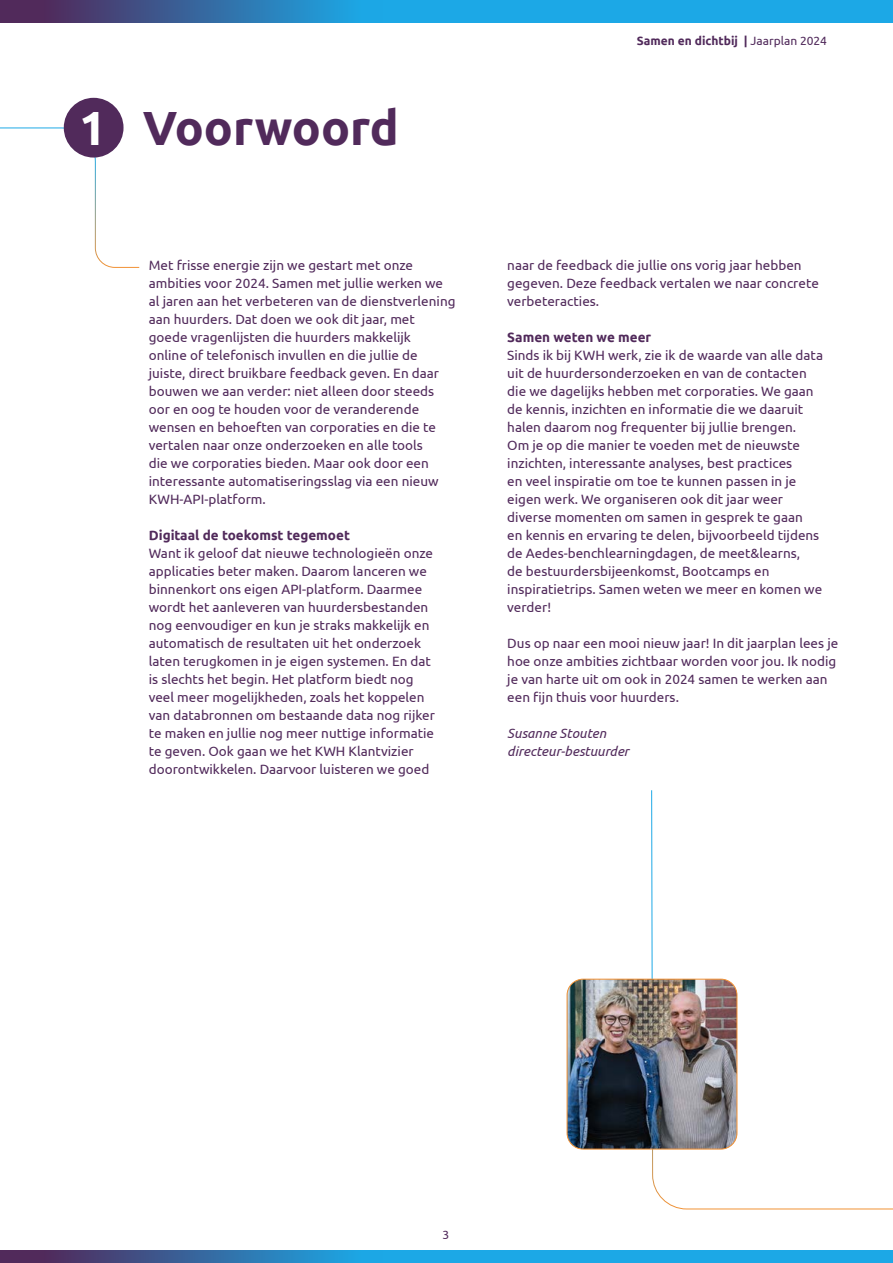
<style>
.page{position:relative;width:893px;height:1263px;background:#fff}
.page>*{position:absolute;margin:0;border:0;box-sizing:border-box;transform-origin:0 0}
.t1{font:700 48px "Ubuntu";color:#512a5b}
.t2{font:13.5px/18px "Ubuntu";color:#512a5b}
.t3{font:700 13.5px "Ubuntu";color:#512a5b}
.t4{font:italic 13.5px/18px "Ubuntu";color:#512a5b}
.t5{font:700 12px "Ubuntu";color:#512a5b}
.t6{font:12px "Ubuntu";color:#512a5b}
.s1{color:#fff}
.s2{font-weight:400}
</style>
<div class="page">
<svg style="left:0;top:127px;width:140px;height:141px"></svg>
<div style="left:64px;top:98px;width:60px;height:60px;background:#512a5b;border-radius:50%"></div>
<div style="left:0;top:1251px;width:893px;height:12px;background:#1ca8e6"></div>
<div style="left:0;top:0;width:893px;height:23px;background:#1ca8e6"></div>
<svg style="left:0;top:1251px;width:340px;height:12px;background:#3b5c92"></svg>
<div style="left:0;top:0;width:383px;height:23px;background:linear-gradient(to right,#561d4c,#19adeb)"></div>
<svg style="left:651px;top:790px;width:242px;height:420px"></svg>
<img style="left:567px;top:979px;width:170px;height:170px">
<div style="left:567px;top:979px;width:170px;height:170px;border:1px solid #f29133;border-radius:16px"></div>
<h1 class="t1" style="left:79px;top:99px;width:321px"><span class="s1">1</span> Voorwoord</h1>
<p class="t2" style="left:149px;top:256px;width:308px">Met frisse energie zijn we gestart met onze ambities voor 2024. Samen met jullie werken we al jaren aan het verbeteren van de dienstverlening aan huurders. Dat doen we ook dit jaar, met goede vragenlijsten die huurders makkelijk<br>online of telefonisch invullen en die jullie de juiste, direct bruikbare feedback geven. En daar bouwen we aan verder: niet alleen door steeds oor en oog te houden voor de veranderende wensen en behoeften van corporaties en die te vertalen naar onze onderzoeken en alle tools<br>die we corporaties bieden. Maar ook door een interessante automatiseringsslag via een nieuw KWH-API-platform.</p>
<p class="t3" style="left:149px;top:527px;width:203px">Digitaal de toekomst tegemoet</p>
<p class="t2" style="left:149px;top:544px;width:288px">Want ik geloof dat nieuwe technologieën onze applicaties beter maken. Daarom lanceren we binnenkort ons eigen API-platform. Daarmee wordt het aanleveren van huurdersbestanden nog eenvoudiger en kun je straks makkelijk en automatisch de resultaten uit het onderzoek laten terugkomen in je eigen systemen. En dat is slechts het begin. Het platform biedt nog veel meer mogelijkheden, zoals het koppelen van databronnen om bestaande data nog rijker te maken en jullie nog meer nuttige informatie te geven. Ook gaan we het KWH Klantvizier doorontwikkelen. Daarvoor luisteren we goed</p>
<p class="t5" style="left:637px;top:34px;width:192px">Samen en dichtbij | <span class="s2">Jaarplan 2024</span></p>
<p class="t2" style="left:507px;top:256px;width:313px">naar de feedback die jullie ons vorig jaar hebben gegeven. Deze feedback vertalen we naar concrete verbeteracties.</p>
<p class="t3" style="left:507px;top:329px;width:145px">Samen weten we meer</p>
<p class="t2" style="left:507px;top:346px;width:317px">Sinds ik bij KWH werk, zie ik de waarde van alle data uit de huurdersonderzoeken en van de contacten die we dagelijks hebben met corporaties. We gaan de kennis, inzichten en informatie die we daaruit halen daarom nog frequenter bij jullie brengen.<br>Om je op die manier te voeden met de nieuwste inzichten, interessante analyses, best practices<br>en veel inspiratie om toe te kunnen passen in je eigen werk. We organiseren ook dit jaar weer diverse momenten om samen in gesprek te gaan<br>en kennis en ervaring te delen, bijvoorbeeld tijdens de Aedes-benchlearningdagen, de meet&amp;learns,<br>de bestuurdersbijeenkomst, Bootcamps en inspiratietrips. Samen weten we meer en komen we verder!</p>
<p class="t2" style="left:507px;top:634px;width:332px">Dus op naar een mooi nieuw jaar! In dit jaarplan lees je hoe onze ambities zichtbaar worden voor jou. Ik nodig je van harte uit om ook in 2024 samen te werken aan een fijn thuis voor huurders.</p>
<p class="t4" style="left:507px;top:724px;width:123px">Susanne Stouten directeur-bestuurder</p>
<p class="t6" style="left:442px;top:1228px;width:8px">3</p>
</div>
